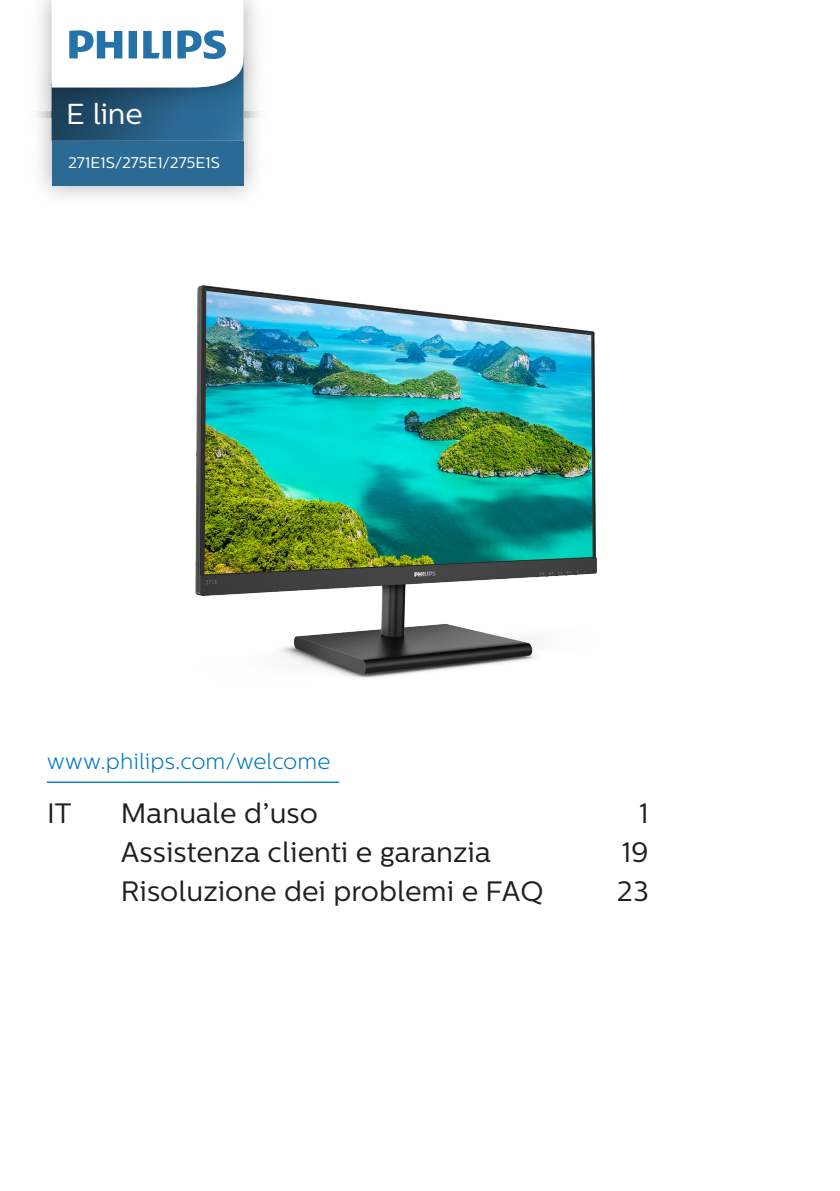
<style>
.page{position:relative;width:840px;height:1191px;background:#fff}
.page>*{position:absolute;margin:0;border:0;box-sizing:border-box;transform-origin:0 0}
.t1{font:28.8px "Centrale Sans";color:#fefcfc}
.t2{font:28px "Centrale Sans";color:#231f20}
.Body_Text{font:300 22px "Centrale Sans";color:#0079c2}
.t3{font:15.4px "Centrale Sans";letter-spacing:-.005em;color:#fff}
</style>
<div class="page">
<hr style="left:47px;top:781px;width:292px;height:2px;background:#0082c5">
<img style="left:37px;top:117px;width:222px;height:80px">
<div style="left:52px;top:141px;width:191px;height:45px;background:#2a6a94"></div>
<img style="left:37px;top:0;width:222px;height:117px">
<svg style="left:52px;top:0;width:191px;height:141px"></svg>
<img style="left:195px;top:285px;width:402px;height:393px">
<p class="t1" style="left:66px;top:98px;width:78px">E line</p>
<p class="t3" style="left:68px;top:154px;width:153px">271E1S/275E1/275E1S</p>
<p class="Body_Text" style="left:47px;top:749px;width:285px">www.philips.com/welcome</p>
<p class="t2" style="left:47px;top:796px;width:26px">IT</p>
<p class="t2" style="left:121px;top:796px;width:198px">Manuale d’uso</p>
<p class="t2" style="left:639px;top:796px;width:11px">1</p>
<p class="t2" style="left:121px;top:836px;width:371px">Assistenza clienti e garanzia</p>
<p class="t2" style="left:621px;top:836px;width:28px">19</p>
<p class="t2" style="left:121px;top:875px;width:424px">Risoluzione dei problemi e FAQ</p>
<p class="t2" style="left:616px;top:875px;width:33px">23</p>
</div>
